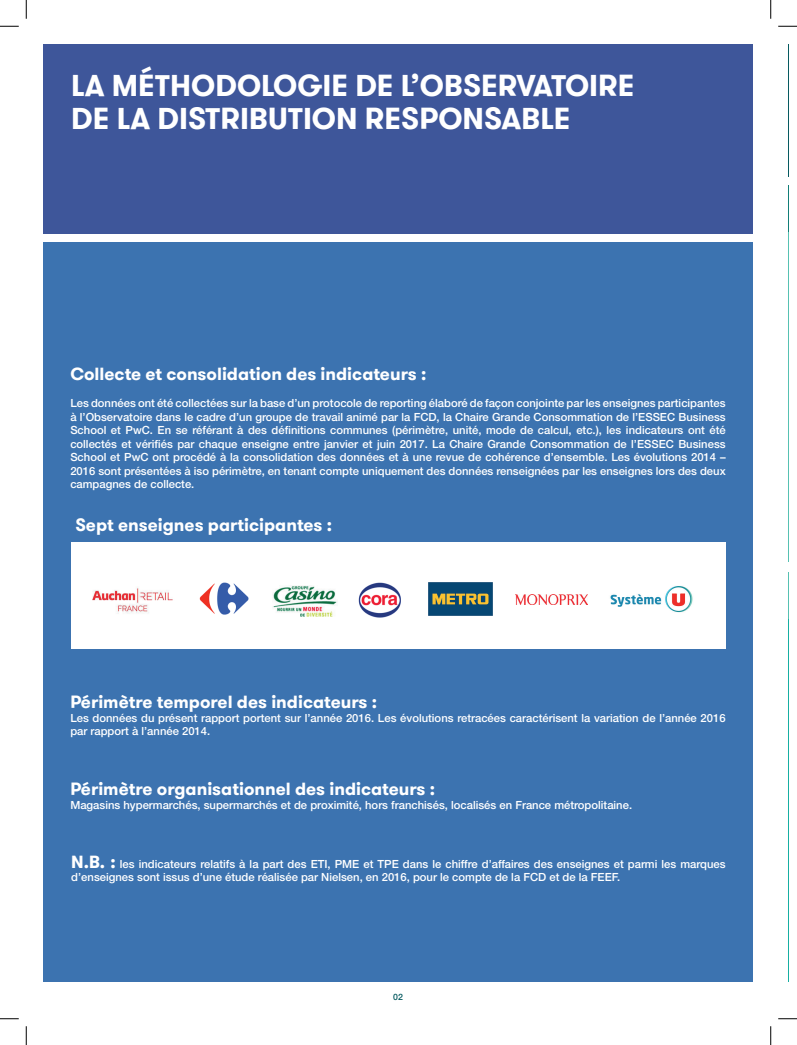
<style>
.page{position:relative;width:797px;height:1045px;background:#fff}
.page>*{position:absolute;margin:0;border:0;box-sizing:border-box;transform-origin:0 0}
.t1{font:700 30px/32.5px "GT Walsheim Pro";color:#fff}
.t2{font:700 17.5px "GT Walsheim Pro";color:#fff}
.t3{font:500 11.25px/13.5px "Helvetica Neue LT Std";color:#fff}
.t4{font:500 8.75px "Helvetica Neue LT Std";color:#065a60}
.s1{font-family:"GT Walsheim Pro";font-weight:700;font-size:17.5px}
</style>
<div class="page">
<hr style="left:787px;top:572px;width:1px;height:409px;background:#16afa2">
<hr style="left:787px;top:188px;width:1px;height:374px;background:#56c1b2">
<hr style="left:787px;top:572px;width:1px;height:47px;background:#56c1b2">
<hr style="left:787px;top:185px;width:1px;height:46px;background:#127e77">
<div style="left:44px;top:242px;width:709px;height:739px;background:#3c73b0"></div>
<div style="left:44px;top:44px;width:709px;height:190px;background:#3e569a"></div>
<div style="left:71px;top:542px;width:654px;height:107px;background:#fff"></div>
<hr style="left:787px;top:44px;width:1px;height:132px;background:#065a60">
<img style="left:92px;top:588px;width:81px;height:26px">
<img style="left:199px;top:582px;width:49px;height:33px">
<img style="left:273px;top:585px;width:64px;height:31px">
<img style="left:358px;top:582px;width:43px;height:36px">
<img style="left:428px;top:583px;width:65px;height:32px">
<img style="left:516px;top:594px;width:72px;height:10px">
<img style="left:610px;top:586px;width:83px;height:27px">
<svg style="left:0;top:25px;width:19px;height:2px"></svg>
<svg style="left:778px;top:25px;width:19px;height:2px"></svg>
<svg style="left:0;top:1018px;width:19px;height:1px"></svg>
<svg style="left:778px;top:1018px;width:19px;height:1px"></svg>
<svg style="left:25px;top:0;width:2px;height:19px"></svg>
<svg style="left:25px;top:1026px;width:2px;height:19px"></svg>
<svg style="left:770px;top:0;width:1px;height:19px"></svg>
<svg style="left:770px;top:1026px;width:1px;height:19px"></svg>
<h1 class="t1" style="left:71px;top:70px;width:564px">LA MÉTHODOLOGIE DE L’OBSERVATOIRE<br>DE LA DISTRIBUTION RESPONSABLE</h1>
<h2 class="t2" style="left:70px;top:363px;width:357px">Collecte et consolidation des indicateurs :</h2>
<p class="t3" style="left:70px;top:396px;width:657px;text-align:justify">Les données ont été collectées sur la base d’un protocole de reporting élaboré de façon conjointe par les enseignes participantes à l’Observatoire dans le cadre d’un groupe de travail animé par la FCD, la Chaire Grande Consommation de l’ESSEC Business School et PwC. En se référant à des définitions communes (périmètre, unité, mode de calcul, etc.), les indicateurs ont été collectés et vérifiés par chaque enseigne entre janvier et juin 2017. La Chaire Grande Consommation de l’ESSEC Business School et PwC ont procédé à la consolidation des données et à une revue de cohérence d’ensemble. Les évolutions 2014 – 2016 sont présentées à iso périmètre, en tenant compte uniquement des données renseignées par les enseignes lors des deux campagnes de collecte.</p>
<h2 class="t2" style="left:75px;top:513px;width:258px">Sept enseignes participantes :</h2>
<h2 class="t2" style="left:70px;top:691px;width:308px">Périmètre temporel des indicateurs :</h2>
<p class="t3" style="left:70px;top:711px;width:657px">Les données du présent rapport portent sur l’année 2016. Les évolutions retracées caractérisent la variation de l’année 2016 par rapport à l’année 2014.</p>
<h2 class="t2" style="left:70px;top:778px;width:366px">Périmètre organisationnel des indicateurs :</h2>
<p class="t3" style="left:70px;top:798px;width:563px">Magasins hypermarchés, supermarchés et de proximité, hors franchisés, localisés en France métropolitaine.</p>
<p class="t3" style="left:71px;top:857px;width:656px"><span class="s1">N.B. :</span> les indicateurs relatifs à la part des ETI, PME et TPE dans le chiffre d’affaires des enseignes et parmi les marques d’enseignes sont issus d’une étude réalisée par Nielsen, en 2016, pour le compte de la FCD et de la FEEF.</p>
<p class="t4" style="left:393px;top:991px;width:11px">02</p>
</div>
